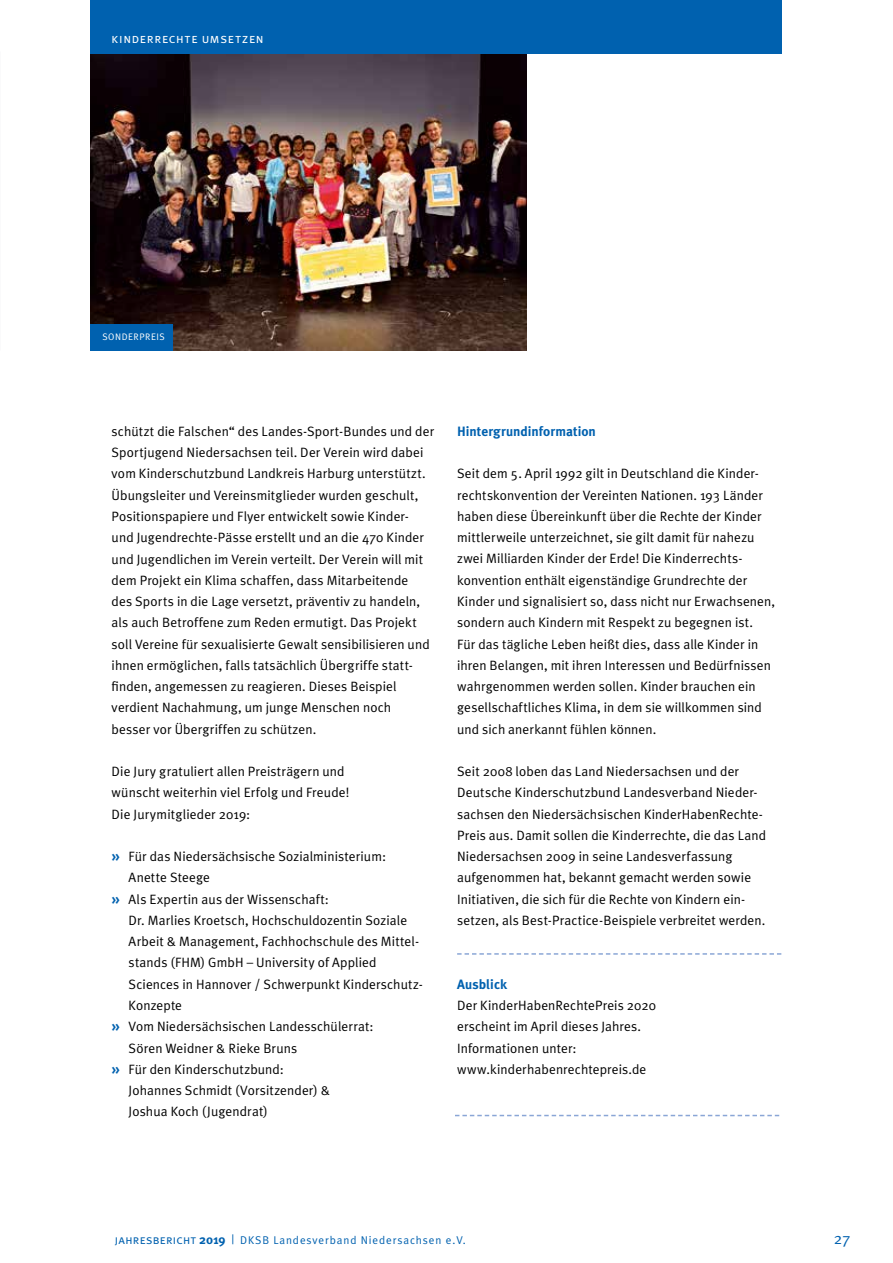
<style>
.page{position:relative;width:893px;height:1263px;background:#fff}
.page>*{position:absolute;margin:0;border:0;box-sizing:border-box;transform-origin:0 0}
.t1{font:15.75px "Meta Plus Normal";color:#0061af}
.t2{font:13.5px/21.3px "Meta Plus Normal";letter-spacing:.01em;color:#000}
.t3{font:700 13.5px "Meta Plus";letter-spacing:.005em;color:#0061af}
.t4{font:13.5px "Meta Plus Normal Caps";letter-spacing:.04em;color:#fff}
.t5{font:11.25px "Meta Plus Normal";letter-spacing:.08em;color:#0061af}
.t6{font:9.45px "Meta Plus Normal Caps";letter-spacing:.055em;color:#fff}
.s1{font-family:"Meta Plus";font-weight:700;font-size:15px;color:#0061af}
.s2{font-family:"Meta Plus Normal Caps";font-size:12.75px}
.s3{font-family:"Meta Plus";font-weight:700;font-size:12.75px}
.s4{font-size:12.75px}
</style>
<div class="page">
<img style="left:90px;top:53px;width:436px;height:298px">
<div style="left:90px;top:324px;width:83px;height:27px;background:#0061af"></div>
<div style="left:90px;top:0;width:691px;height:53px;background:#0061af"></div>
<svg style="left:457px;top:953px;width:324px;height:2px"></svg>
<svg style="left:455px;top:1115px;width:324px;height:1px"></svg>
<p class="t4" style="left:112px;top:30px;width:154px">kinderrechte umsetzen</p>
<p class="t6" style="left:102px;top:331px;width:64px">SONDERPREIS</p>
<p class="t2" style="left:112px;top:420px;width:324px">schützt die Falschen“ des Landes-Sport-Bundes und der Sportjugend Niedersachsen teil. Der Verein wird dabei vom Kinderschutzbund Landkreis Harburg unterstützt.<br>Übungsleiter und Vereinsmitglieder wurden geschult, Positionspapiere und Flyer entwickelt sowie Kinder&shy;und Jugendrechte-Pässe erstellt und an die 470 Kinder und Jugendlichen im Verein verteilt. Der Verein will mit dem Projekt ein Klima schaffen, dass Mitarbeitende<br>des Sports in die Lage versetzt, präventiv zu handeln, als auch Betroffene zum Reden ermutigt. Das Projekt soll Vereine für sexualisierte Gewalt sensibilisieren und ihnen ermöglichen, falls tatsächlich Übergriffe statt&shy;finden, angemessen zu reagieren. Dieses Beispiel verdient Nachahmung, um junge Menschen noch<br>besser vor Übergriffen zu schützen.</p>
<p class="t2" style="left:112px;top:761px;width:239px">Die Jury gratuliert allen Preisträgern und wünscht weiterhin viel Erfolg und Freude!<br>Die Jurymitglieder 2019:</p>
<p class="t2" style="left:112px;top:846px;width:276px"><span class="s1">»</span> Für das Niedersächsische Sozialministerium:</p>
<p class="t2" style="left:129px;top:867px;width:83px">Anette Steege</p>
<p class="t2" style="left:112px;top:888px;width:219px"><span class="s1">»</span> Als Expertin aus der Wissenschaft:</p>
<p class="t2" style="left:129px;top:909px;width:280px">Dr. Marlies Kroetsch, Hochschuldozentin Soziale</p>
<p class="t2" style="left:129px;top:931px;width:292px">Arbeit &amp; Management, Fachhochschule des Mittel-</p>
<p class="t2" style="left:129px;top:952px;width:249px">stands (FHM) GmbH – University of Applied</p>
<p class="t2" style="left:129px;top:973px;width:296px">Sciences in Hannover / Schwerpunkt Kinderschutz-</p>
<p class="t2" style="left:129px;top:994px;width:55px">Konzepte</p>
<p class="t2" style="left:112px;top:1016px;width:264px"><span class="s1">»</span> Vom Niedersächsischen Landesschülerrat:</p>
<p class="t2" style="left:129px;top:1037px;width:170px">Sören Weidner &amp; Rieke Bruns</p>
<p class="t2" style="left:112px;top:1058px;width:174px"><span class="s1">»</span> Für den Kinderschutzbund:</p>
<p class="t2" style="left:129px;top:1079px;width:203px">Johannes Schmidt (Vorsitzender) &amp;</p>
<p class="t2" style="left:129px;top:1101px;width:141px">Joshua Koch (Jugendrat)</p>
<p class="t3" style="left:457px;top:423px;width:140px">Hintergrundinformation</p>
<p class="t2" style="left:457px;top:463px;width:320px">Seit dem 5. April 1992 gilt in Deutschland die Kinder&shy;rechtskonvention der Vereinten Nationen. 193 Länder haben diese Übereinkunft über die Rechte der Kinder mittlerweile unterzeichnet, sie gilt damit für nahezu zwei Milliarden Kinder der Erde! Die Kinderrechts&shy;konvention enthält eigenständige Grundrechte der Kinder und signalisiert so, dass nicht nur Erwachsenen, sondern auch Kindern mit Respekt zu begegnen ist.<br>Für das tägliche Leben heißt dies, dass alle Kinder in ihren Belangen, mit ihren Interessen und Bedürfnissen wahrgenommen werden sollen. Kinder brauchen ein gesellschaftliches Klima, in dem sie willkommen sind und sich anerkannt fühlen können.</p>
<p class="t2" style="left:457px;top:761px;width:310px">Seit 2008 loben das Land Niedersachsen und der Deutsche Kinderschutzbund Landesverband Nieder&shy;sachsen den Niedersächsischen KinderHabenRechte-Preis aus. Damit sollen die Kinderrechte, die das Land Niedersachsen 2009 in seine Landesverfassung aufgenommen hat, bekannt gemacht werden sowie Initiativen, die sich für die Rechte von Kindern ein&shy;setzen, als Best-Practice-Beispiele verbreitet werden.</p>
<p class="t3" style="left:457px;top:976px;width:51px">Ausblick</p>
<p class="t2" style="left:457px;top:994px;width:200px">Der KinderHabenRechtePreis 2020 erscheint im April dieses Jahres.<br>Informationen unter: www.kinderhabenrechtepreis.de</p>
<p class="t5" style="left:115px;top:1233px;width:352px"><span class="s2">jahresbericht</span> <span class="s3">2019</span> <span class="s4">|</span> DKSB Landesverband Niedersachsen e.V.</p>
<p class="t1" style="left:834px;top:1229px;width:18px">27</p>
</div>
